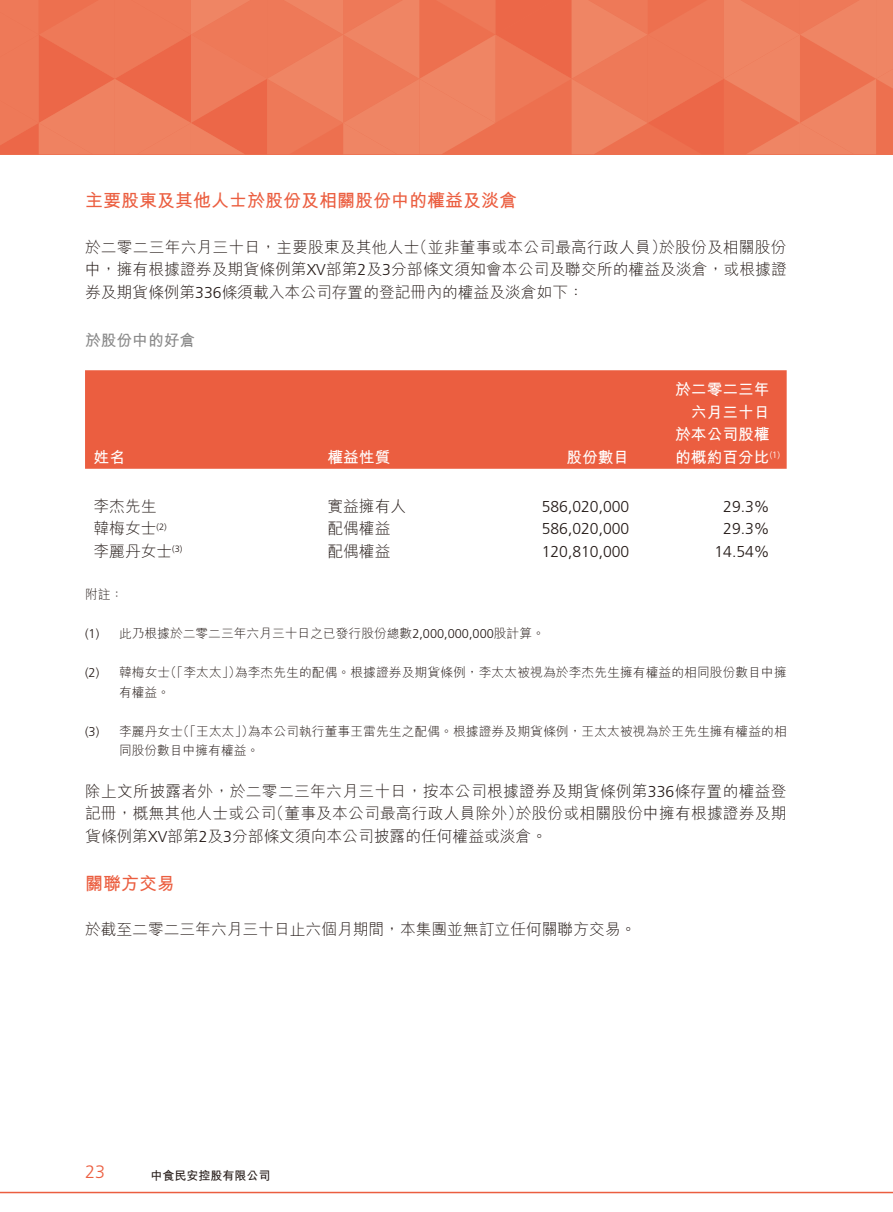
<style>
.page{position:relative;width:893px;height:1212px;background:#fff}
.page>*{position:absolute;margin:0;border:0;box-sizing:border-box;transform-origin:0 0}
.t1{font:700 18px "M Hei HK";color:#eb5e40}
.t2{font:300 18px "Frutiger LT Std";color:#eb5e40}
.t3{font:300 15.75px/22.5px "M Hei HK";color:#231916;text-align:justify}
.t4{font:300 15.75px "Frutiger LT Std";color:#231916}
.t5{font:700 15.75px "M Hei HK";color:#fff}
.t6{font:700 15.75px "M Hei HK";color:#898989}
.t7{font:300 12.75px/19.5px "M Hei HK";letter-spacing:.005em;color:#231916}
.t8{font:700 12px "M Hei HK";color:#231916}
.s1{font-family:"Frutiger LT Std"}
</style>
<div class="page">
<hr style="left:0;top:1192px;width:893px;height:1px;background:#eb5e40">
<svg style="left:0;top:0;width:893px;height:154px;background:#ed7958"></svg>
<div style="left:85px;top:370px;width:702px;height:99px;background:#eb5e40"></div>
<p class="t1" style="left:85px;top:188px;width:433px">主要股東及其他人士於股份及相關股份中的權益及淡倉</p>
<p class="t3" style="left:85px;top:235px;width:703px">於二零二三年六月三十日，主要股東及其他人士（並非董事或本公司最高行政人員）於股份及相關股份中，擁有根據證券及期貨條例第<span class="s1">XV</span>部第<span class="s1">2</span>及<span class="s1">3</span>分部條文須知會本公司及聯交所的權益及淡倉，或根據證券及期貨條例第<span class="s1">336</span>條須載入本公司存置的登記冊內的權益及淡倉如下：</p>
<p class="t6" style="left:85px;top:328px;width:112px">於股份中的好倉</p>
<p class="t5" style="left:94px;top:445px;width:33px">姓名</p>
<p class="t5" style="left:327px;top:445px;width:64px">權益性質</p>
<p class="t5" style="left:566px;top:445px;width:64px">股份數目</p>
<p class="t5" style="left:675px;top:378px;width:96px">於二零二三年</p>
<p class="t5" style="left:691px;top:400px;width:80px">六月三十日</p>
<p class="t5" style="left:675px;top:423px;width:96px">於本公司股權</p>
<p class="t5" style="left:675px;top:445px;width:106px">的概約百分比<sup>(1)</sup></p>
<p class="t3" style="left:94px;top:494px;width:64px">李杰先生</p>
<p class="t3" style="left:327px;top:494px;width:80px">實益擁有人</p>
<p class="t4" style="left:542px;top:497px;width:89px">586,020,000</p>
<p class="t4" style="left:723px;top:497px;width:48px">29.3%</p>
<p class="t3" style="left:94px;top:517px;width:75px">韓梅女士<sup>(2)</sup></p>
<p class="t3" style="left:327px;top:517px;width:64px">配偶權益</p>
<p class="t4" style="left:542px;top:520px;width:89px">586,020,000</p>
<p class="t4" style="left:723px;top:520px;width:48px">29.3%</p>
<p class="t3" style="left:94px;top:539px;width:90px">李麗丹女士<sup>(3)</sup></p>
<p class="t3" style="left:327px;top:539px;width:64px">配偶權益</p>
<p class="t4" style="left:542px;top:542px;width:89px">120,810,000</p>
<p class="t4" style="left:714px;top:542px;width:57px">14.54%</p>
<p class="t7" style="left:85px;top:584px;width:40px">附註：</p>
<p class="t7" style="left:85px;top:623px;width:461px"><span class="s1">(1)</span> 此乃根據於二零二三年六月三十日之已發行股份總數<span class="s1">2,000,000,000</span>股計算。</p>
<p class="t7" style="left:119px;top:662px;width:669px;text-indent:-34px"><span class="s1">(2)</span> 韓梅女士（「李太太」）為李杰先生的配偶。根據證券及期貨條例，李太太被視為於李杰先生擁有權益的相同股份數目中擁有權益。</p>
<p class="t7" style="left:119px;top:721px;width:669px;text-indent:-34px"><span class="s1">(3)</span> 李麗丹女士（「王太太」）為本公司執行董事王雷先生之配偶。根據證券及期貨條例，王太太被視為於王先生擁有權益的相同股份數目中擁有權益。</p>
<p class="t3" style="left:85px;top:779px;width:703px">除上文所披露者外，於二零二三年六月三十日，按本公司根據證券及期貨條例第<span class="s1">336</span>條存置的權益登記冊，概無其他人士或公司（董事及本公司最高行政人員除外）於股份或相關股份中擁有根據證券及期貨條例第<span class="s1">XV</span>部第<span class="s1">2</span>及<span class="s1">3</span>分部條文須向本公司披露的任何權益或淡倉。</p>
<p class="t1" style="left:85px;top:870px;width:91px">關聯方交易</p>
<p class="t3" style="left:85px;top:917px;width:553px">於截至二零二三年六月三十日止六個月期間，本集團並無訂立任何關聯方交易。</p>
<p class="t2" style="left:85px;top:1162px;width:22px">23</p>
<p class="t8" style="left:150px;top:1166px;width:122px">中食民安控股有限公司</p>
</div>
